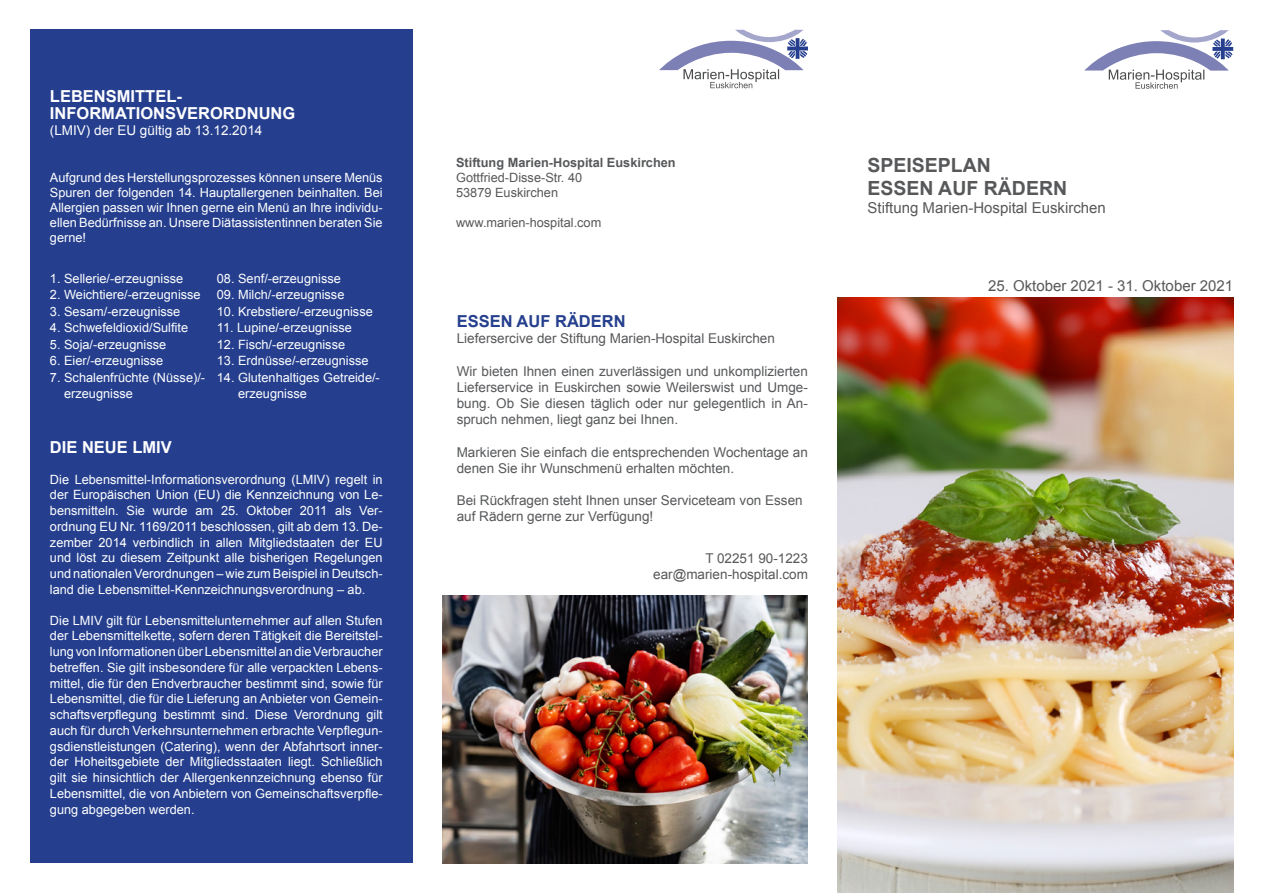
<style>
.page{position:relative;width:1263px;height:893px;background:#fff}
.page>*{position:absolute;margin:0;border:0;box-sizing:border-box;transform-origin:0 0}
.t1{font:700 19.5px/23.4px "Arial";color:#57585a}
.t2{font:700 16.5px/16.5px "Arial";color:#fff}
.t3{font:700 16.5px "Arial";color:#253f8e}
.t4{font:15px "Arial";color:#57585a}
.t5{font:13.5px/16.2px "Arial";color:#57585a}
.t6{font:13.5px "Arial";color:#fff}
.t7{font:12.75px/15.8px "Arial";color:#fff;text-align:justify}
.t8{font:12.75px/15px "Arial";color:#57585a}
.t9{font:700 12.75px "Arial";color:#57585a}
</style>
<div class="page">
<div style="left:30px;top:30px;width:382px;height:833px;background:#253f8e"></div>
<svg style="left:1084px;top:30px;width:149px;height:59px"></svg>
<svg style="left:659px;top:30px;width:149px;height:58px"></svg>
<img style="left:838px;top:298px;width:395px;height:595px">
<img style="left:442px;top:595px;width:366px;height:268px">
<p class="t2" style="left:50px;top:89px;width:247px">LEBENSMITTEL-<br>INFORMATIONSVERORDNUNG</p>
<p class="t6" style="left:50px;top:122px;width:214px">(LMIV) der EU gültig ab 13.12.2014</p>
<p class="t7" style="left:50px;top:170px;width:334px;line-height:15px">Aufgrund des Herstellungsprozesses können unsere Menüs Spuren der folgenden 14. Hauptallergenen beinhalten. Bei Allergien passen wir Ihnen gerne ein Menü an Ihre individu&shy;ellen Bedürfnisse an. Unsere Diätassistentinnen beraten Sie gerne!</p>
<p class="t7" style="left:50px;top:270px;width:135px">1. Sellerie/-erzeugnisse</p>
<p class="t7" style="left:50px;top:287px;width:152px">2. Weichtiere/-erzeugnisse</p>
<p class="t7" style="left:50px;top:303px;width:132px">3. Sesam/-erzeugnisse</p>
<p class="t7" style="left:50px;top:320px;width:140px">4. Schwefeldioxid/Sulfite</p>
<p class="t7" style="left:50px;top:336px;width:118px">5. Soja/-erzeugnisse</p>
<p class="t7" style="left:50px;top:353px;width:115px">6. Eier/-erzeugnisse</p>
<p class="t7" style="left:64px;top:369px;width:143px;line-height:16.5px;text-indent:-14px">7. Schalenfrüchte (Nüsse)/- erzeugnisse</p>
<p class="t7" style="left:217px;top:270px;width:126px">08. Senf/-erzeugnisse</p>
<p class="t7" style="left:217px;top:287px;width:129px">09. Milch/-erzeugnisse</p>
<p class="t7" style="left:217px;top:303px;width:157px">10. Krebstiere/-erzeugnisse</p>
<p class="t7" style="left:217px;top:320px;width:137px">11. Lupine/-erzeugnisse</p>
<p class="t7" style="left:217px;top:336px;width:130px">12. Fisch/-erzeugnisse</p>
<p class="t7" style="left:217px;top:353px;width:153px">13. Erdnüsse/-erzeugnisse</p>
<p class="t7" style="left:238px;top:369px;width:143px;line-height:16.5px;text-indent:-21px">14. Glutenhaltiges Getreide/- erzeugnisse</p>
<p class="t2" style="left:50px;top:439px;width:123px">DIE NEUE LMIV</p>
<p class="t7" style="left:50px;top:471px;width:334px">Die Lebensmittel-Informationsverordnung (LMIV) regelt in der Europäischen Union (EU) die Kennzeichnung von Le&shy;bensmitteln. Sie wurde am 25. Oktober 2011 als Ver&shy;ordnung EU Nr. 1169/2011 beschlossen, gilt ab dem 13. De&shy;zember 2014 verbindlich in allen Mitgliedstaaten der EU und löst zu diesem Zeitpunkt alle bisherigen Regelungen und nationalen Verordnungen – wie zum Beispiel in Deutsch&shy;land die Lebensmittel-Kennzeichnungsverordnung – ab.</p>
<p class="t7" style="left:50px;top:612px;width:334px">Die LMIV gilt für Lebensmittelunternehmer auf allen Stufen der Lebensmittelkette, sofern deren Tätigkeit die Bereitstel&shy;lung von Informationen über Lebensmittel an die Verbraucher betreffen. Sie gilt insbesondere für alle verpackten Lebens&shy;mittel, die für den Endverbraucher bestimmt sind, sowie für Lebensmittel, die für die Lieferung an Anbieter von Gemein&shy;schaftsverpflegung bestimmt sind. Diese Verordnung gilt auch für durch Verkehrsunternehmen erbrachte Verpflegun&shy;gsdienstleistungen (Catering), wenn der Abfahrtsort inner&shy;der Hoheitsgebiete der Mitgliedsstaaten liegt. Schließlich gilt sie hinsichtlich der Allergenkennzeichnung ebenso für Lebensmittel, die von Anbietern von Gemeinschaftsverpfle&shy;gung abgegeben werden.</p>
<p class="t9" style="left:456px;top:154px;width:221px">Stiftung Marien-Hospital Euskirchen</p>
<p class="t8" style="left:456px;top:170px;width:128px">Gottfried-Disse-Str. 40<br>53879 Euskirchen</p>
<p class="t8" style="left:456px;top:215px;width:147px">www.marien-hospital.com</p>
<p class="t3" style="left:457px;top:310px;width:170px">ESSEN AUF RÄDERN</p>
<p class="t5" style="left:457px;top:331px;width:320px">Liefersercive der Stiftung Marien-Hospital Euskirchen</p>
<p class="t5" style="left:457px;top:363px;width:353px;text-align:justify">Wir bieten Ihnen einen zuverlässigen und unkomplizierten Lieferservice in Euskirchen sowie Weilerswist und Umge&shy;bung. Ob Sie diesen täglich oder nur gelegentlich in An&shy;spruch nehmen, liegt ganz bei Ihnen.</p>
<p class="t5" style="left:457px;top:444px;width:353px">Markieren Sie einfach die entsprechenden Wochentage an denen Sie ihr Wunschmenü erhalten möchten.</p>
<p class="t5" style="left:457px;top:493px;width:347px">Bei Rückfragen steht Ihnen unser Serviceteam von Essen auf Rädern gerne zur Verfügung!</p>
<p class="t5" style="left:653px;top:550px;width:156px;text-align:right">T 02251 90-1223 ear@marien-hospital.com</p>
<h1 class="t1" style="left:867px;top:154px;width:201px">SPEISEPLAN<br>ESSEN AUF RÄDERN</h1>
<p class="t4" style="left:867px;top:198px;width:240px">Stiftung Marien-Hospital Euskirchen</p>
<p class="t4" style="left:988px;top:276px;width:247px">25. Oktober 2021 - 31. Oktober 2021</p>
</div>
